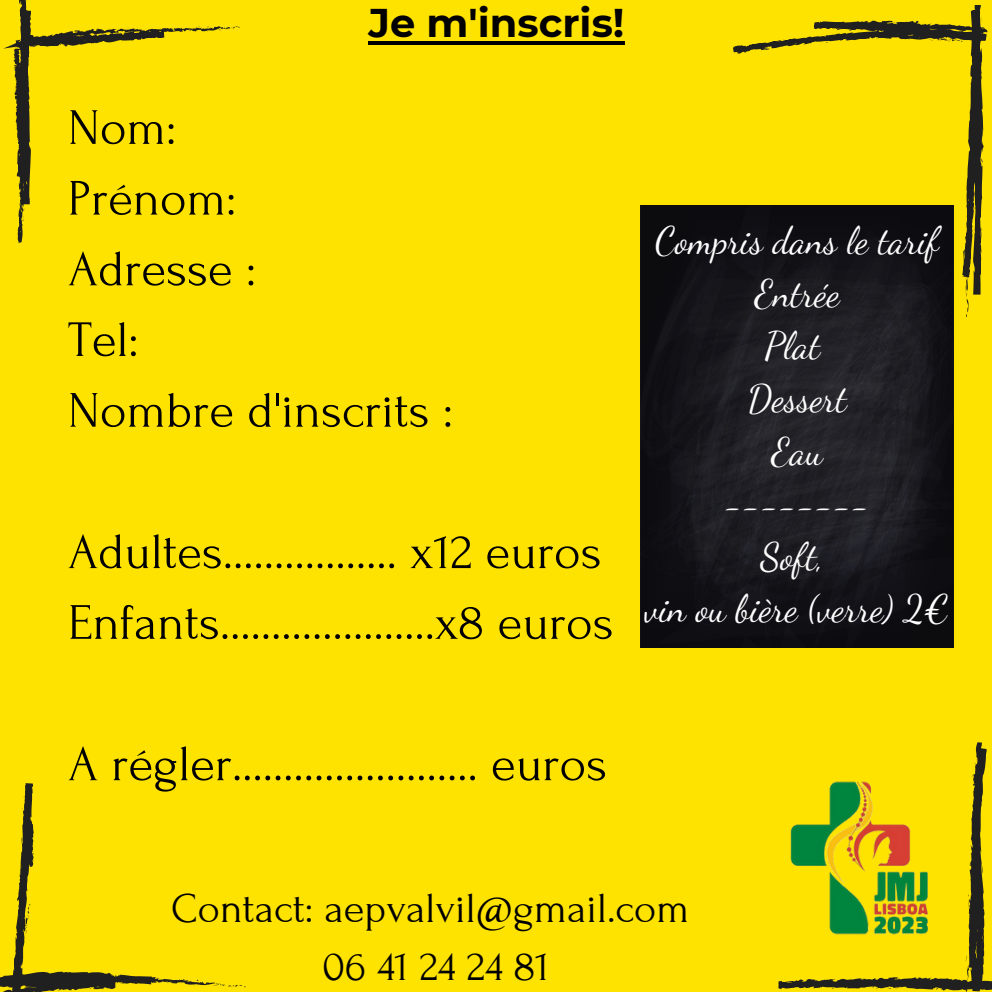
<style>
.page{position:relative;width:992px;height:992px;background:#ffe300}
.page>*{position:absolute;margin:0;border:0;box-sizing:border-box;transform-origin:0 0}
.t1{font:51px "Forum";color:#000}
.t2{font:42.5px "Forum";color:#000}
.t3{font:700 40px "Montserrat";color:#000}
.t4{font:37.5px "Dancing Script";color:#fefefe}
</style>
<div class="page">
<img style="left:764px;top:762px;width:189px;height:191px">
<img style="left:641px;top:205px;width:313px;height:443px">
<hr style="left:368px;top:41px;width:256px;height:4px;background:#000">
<p class="t3" style="left:368px;top:-1px;width:258px">Je m'inscris!</p>
<p class="t1" style="left:68px;top:100px;width:110px">Nom:</p>
<p class="t1" style="left:68px;top:171px;width:170px">Prénom:</p>
<p class="t1" style="left:68px;top:242px;width:190px">Adresse :</p>
<p class="t1" style="left:68px;top:312px;width:72px">Tel:</p>
<p class="t1" style="left:68px;top:383px;width:386px">Nombre d'inscrits :</p>
<p class="t1" style="left:68px;top:524px;width:535px">Adultes................. x12 euros</p>
<p class="t1" style="left:68px;top:595px;width:547px">Enfants.....................x8 euros</p>
<p class="t4" style="left:655px;top:219px;width:285px">Compris dans le tarif</p>
<p class="t4" style="left:755px;top:271px;width:86px">Entrée</p>
<p class="t4" style="left:764px;top:324px;width:57px">Plat</p>
<p class="t4" style="left:747px;top:376px;width:101px">Dessert</p>
<p class="t4" style="left:771px;top:429px;width:53px">Eau</p>
<p class="t4" style="left:724px;top:481px;width:147px">--------</p>
<p class="t4" style="left:760px;top:534px;width:65px">Soft,</p>
<p class="t4" style="left:644px;top:587px;width:307px">vin ou bière (verre) 2€</p>
<p class="t1" style="left:68px;top:736px;width:541px">A régler........................ euros</p>
<p class="t2" style="left:171px;top:885px;width:519px">Contact: aepvalvil@gmail.com</p>
<p class="t2" style="left:322px;top:943px;width:228px">06 41 24 24 81</p>
</div>
